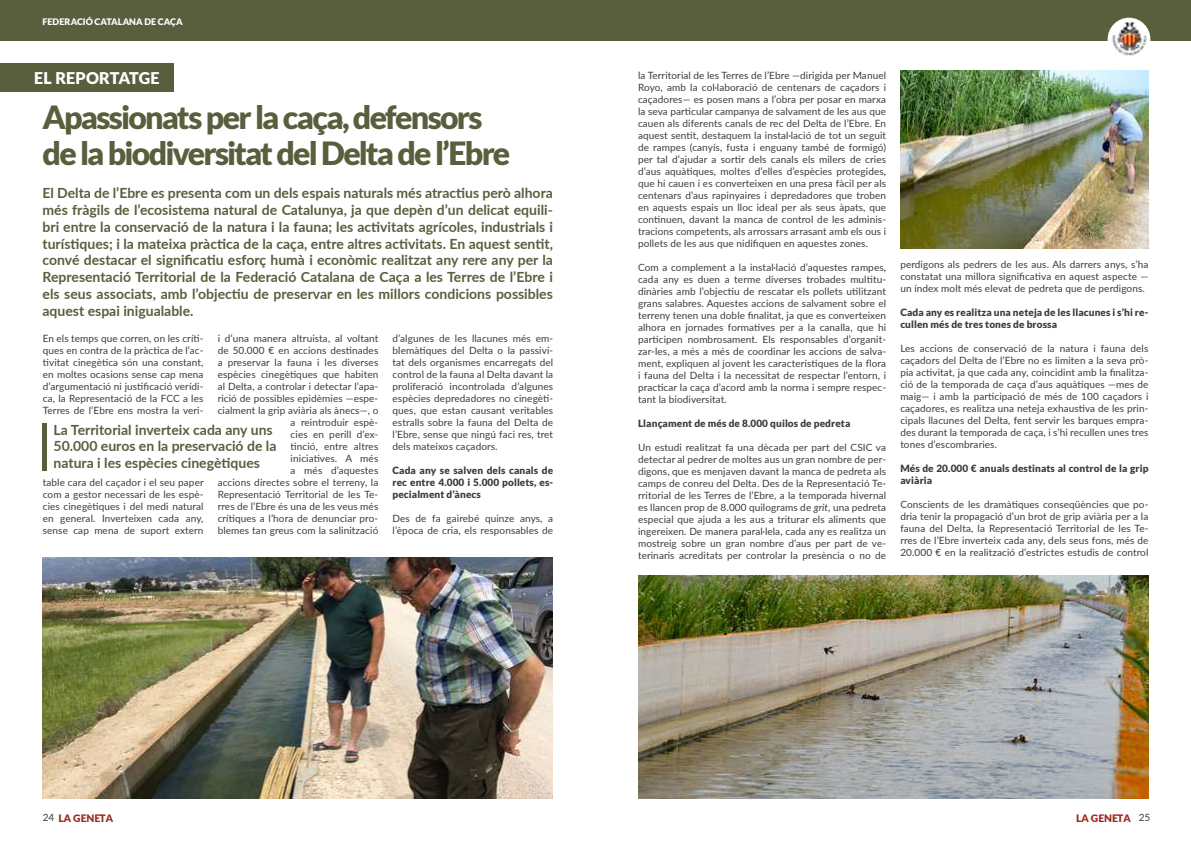
<style>
.page{position:relative;width:1191px;height:842px;background:#fff}
.page>*{position:absolute;margin:0;border:0;box-sizing:border-box;transform-origin:0 0}
.t1{font:900 32px/36px "Lato";letter-spacing:-.055em;color:#595e3d}
.t2{font:900 16.2px "Lato";letter-spacing:.005em;color:#fff}
.t3{font:700 14px/16.8px "Lato";color:#595e3d;text-align:justify}
.t4{font:900 10.3px "Lato";color:#9c2921}
.t5{font:10px/12px "Lato";letter-spacing:.01em;color:#3c3c3b;text-align:justify}
.t6{font:900 10px/12px "Lato";letter-spacing:.01em;color:#3c3c3b}
.t7{font:900 9px "Lato";color:#fff}
.s1{font-style:italic}
.s2{font-weight:400;font-size:10px;color:#3c3c3b}
</style>
<div class="page">
<hr style="left:43px;top:423px;width:4px;height:48px;background:#595e3d">
<img style="left:43px;top:557px;width:510px;height:242px">
<img style="left:638px;top:575px;width:510px;height:224px">
<img style="left:900px;top:71px;width:248px;height:178px">
<div style="left:0;top:63px;width:174px;height:28px;background:#595e3d"></div>
<div style="left:0;top:0;width:1191px;height:41px;background:#595e3d"></div>
<img style="left:1107px;top:18px;width:43px;height:38px">
<p class="t7" style="left:43px;top:16px;width:142px">FEDERACIÓ CATALANA DE CAÇA</p>
<h2 class="t2" style="left:34px;top:68px;width:127px">EL REPORTATGE</h2>
<h1 class="t1" style="left:43px;top:98px;width:469px">Apassionats per la caça, defensors de la biodiversitat del Delta de l’Ebre</h1>
<p class="t3" style="left:43px;top:184px;width:512px">El Delta de l’Ebre es presenta com un dels espais naturals més atractius però alhora més fràgils de l’ecosistema natural de Catalunya, ja que depèn d’un delicat equili&shy;bri entre la conservació de la natura i la fauna; les activitats agrícoles, industrials i turístiques; i la mateixa pràctica de la caça, entre altres activitats. En aquest sentit, convé destacar el significatiu esforç humà i econòmic realitzat any rere any per la Representació Territorial de la Federació Catalana de Caça a les Terres de l’Ebre i els seus associats, amb l’objectiu de preservar en les millors condicions possibles aquest espai inigualable.</p>
<p class="t5" style="left:218px;top:332px;width:162px;text-align:right">i d’una manera altruista, al voltant de 50.000 € en accions destinades a preservar la fauna i les diverses espècies cinegètiques que habiten al Delta, a controlar i detectar l’apa&shy;rició de possibles epidèmies —espe&shy;cialment la grip aviària als ànecs—, o a reintroduir espè-<br>cies en perill d’ex-<br>tinció, entre altres<br>iniciatives. A més<br>a més d’aquestes<br>accions directes sobre el terreny, la<br>Representació Territorial de les Te&shy;rres de l’Ebre és una de les veus més crítiques a l’hora de denunciar pro&shy;blemes tan greus com la salinització</p>
<p class="t5" style="left:392px;top:332px;width:162px">d’algunes de les llacunes més em&shy;blemàtiques del Delta o la passivi&shy;tat dels organismes encarregats del control de la fauna al Delta davant la proliferació incontrolada d’algunes espècies depredadores no cinegèti&shy;ques, que estan causant veritables estralls sobre la fauna del Delta de l’Ebre, sense que ningú faci res, tret dels mateixos caçadors.</p>
<p class="t5" style="left:43px;top:332px;width:162px">En els temps que corren, on les críti&shy;ques en contra de la pràctica de l’ac&shy;tivitat cinegètica són una constant, en moltes ocasions sense cap mena d’argumentació ni justificació verídi&shy;ca, la Representació de la FCC a les Terres de l’Ebre ens mostra la veri-</p>
<h3 class="t3" style="left:54px;top:421px;width:224px;text-align:left">La Territorial inverteix cada any uns<br>50.000 euros en la preservació de la natura i les espècies cinegètiques</h3>
<p class="t6" style="left:392px;top:464px;width:162px;text-align:justify">Cada any se salven dels canals de rec entre 4.000 i 5.000 pollets, es&shy;pecialment d’ànecs</p>
<p class="t5" style="left:392px;top:512px;width:162px">Des de fa gairebé quinze anys, a l’època de cria, els responsables de</p>
<p class="t5" style="left:43px;top:476px;width:162px">table cara del caçador i el seu paper com a gestor necessari de les espè&shy;cies cinegètiques i del medi natural en general. Inverteixen cada any, sense cap mena de suport extern</p>
<p class="t5" style="left:638px;top:69px;width:250px">la Territorial de les Terres de l’Ebre —dirigida per Manuel Royo, amb la col·laboració de centenars de caçadors i caçadores— es posen mans a l’obra per posar en marxa la seva particular campanya de salvament de les aus que cauen als diferents canals de rec del Delta de l’Ebre. En aquest sentit, destaquem la instal·lació de tot un seguit de rampes (canyís, fusta i enguany també de formigó) per tal d’ajudar a sortir dels canals els milers de cries d’aus aquàtiques, moltes d’elles d’espècies protegides, que hi cauen i es converteixen en una presa fàcil per als centenars d’aus rapinyaires i depredadores que troben en aquests espais un lloc ideal per als seus àpats, que continuen, davant la manca de control de les adminis&shy;tracions competents, als arrossars arrasant amb els ous i pollets de les aus que nidifiquen en aquestes zones.</p>
<p class="t5" style="left:638px;top:261px;width:250px">Com a complement a la instal·lació d’aquestes rampes, cada any es duen a terme diverses trobades multitu&shy;dinàries amb l’objectiu de rescatar els pollets utilitzant grans salabres. Aquestes accions de salvament sobre el terreny tenen una doble finalitat, ja que es converteixen alhora en jornades formatives per a la canalla, que hi participen nombrosament. Els responsables d’organit&shy;zar-les, a més a més de coordinar les accions de salva&shy;ment, expliquen al jovent les característiques de la flora i fauna del Delta i la necessitat de respectar l’entorn, i practicar la caça d’acord amb la norma i sempre respec&shy;tant la biodiversitat.</p>
<p class="t6" style="left:638px;top:417px;width:214px">Llançament de més de 8.000 quilos de pedreta</p>
<p class="t5" style="left:638px;top:441px;width:250px">Un estudi realitzat fa una dècada per part del CSIC va detectar al pedrer de moltes aus un gran nombre de per&shy;digons, que es menjaven davant la manca de pedreta als camps de conreu del Delta. Des de la Representació Te&shy;rritorial de les Terres de l’Ebre, a la temporada hivernal es llancen prop de 8.000 quilograms de <span class="s1">grit</span>, una pedreta especial que ajuda a les aus a triturar els aliments que ingereixen. De manera paral·lela, cada any es realitza un mostreig sobre un gran nombre d’aus per part de ve&shy;terinaris acreditats per controlar la presència o no de</p>
<p class="t5" style="left:900px;top:258px;width:250px">perdigons als pedrers de les aus. Als darrers anys, s’ha constatat una millora significativa en aquest aspecte — un índex molt més elevat de pedreta que de perdigons.</p>
<p class="t6" style="left:900px;top:306px;width:250px">Cada any es realitza una neteja de les llacunes i s’hi re&shy;cullen més de tres tones de brossa</p>
<p class="t5" style="left:900px;top:342px;width:250px">Les accions de conservació de la natura i fauna dels caçadors del Delta de l’Ebre no es limiten a la seva prò&shy;pia activitat, ja que cada any, coincidint amb la finalitza&shy;ció de la temporada de caça d’aus aquàtiques —mes de maig— i amb la participació de més de 100 caçadors i caçadores, es realitza una neteja exhaustiva de les prin&shy;cipals llacunes del Delta, fent servir les barques empra&shy;des durant la temporada de caça, i s’hi recullen unes tres tones d’escombraries.</p>
<p class="t6" style="left:900px;top:462px;width:250px">Més de 20.000 € anuals destinats al control de la grip aviària</p>
<p class="t5" style="left:900px;top:498px;width:250px">Conscients de les dramàtiques conseqüències que po&shy;dria tenir la propagació d’un brot de grip aviària per a la fauna del Delta, la Representació Territorial de les Te&shy;rres de l’Ebre inverteix cada any, dels seus fons, més de 20.000 € en la realització d’estrictes estudis de control</p>
<p class="t4" style="left:43px;top:810px;width:72px"><span class="s2">24</span> LA GENETA</p>
<p class="t4" style="left:1076px;top:810px;width:76px">LA GENETA <span class="s2">25</span></p>
</div>
